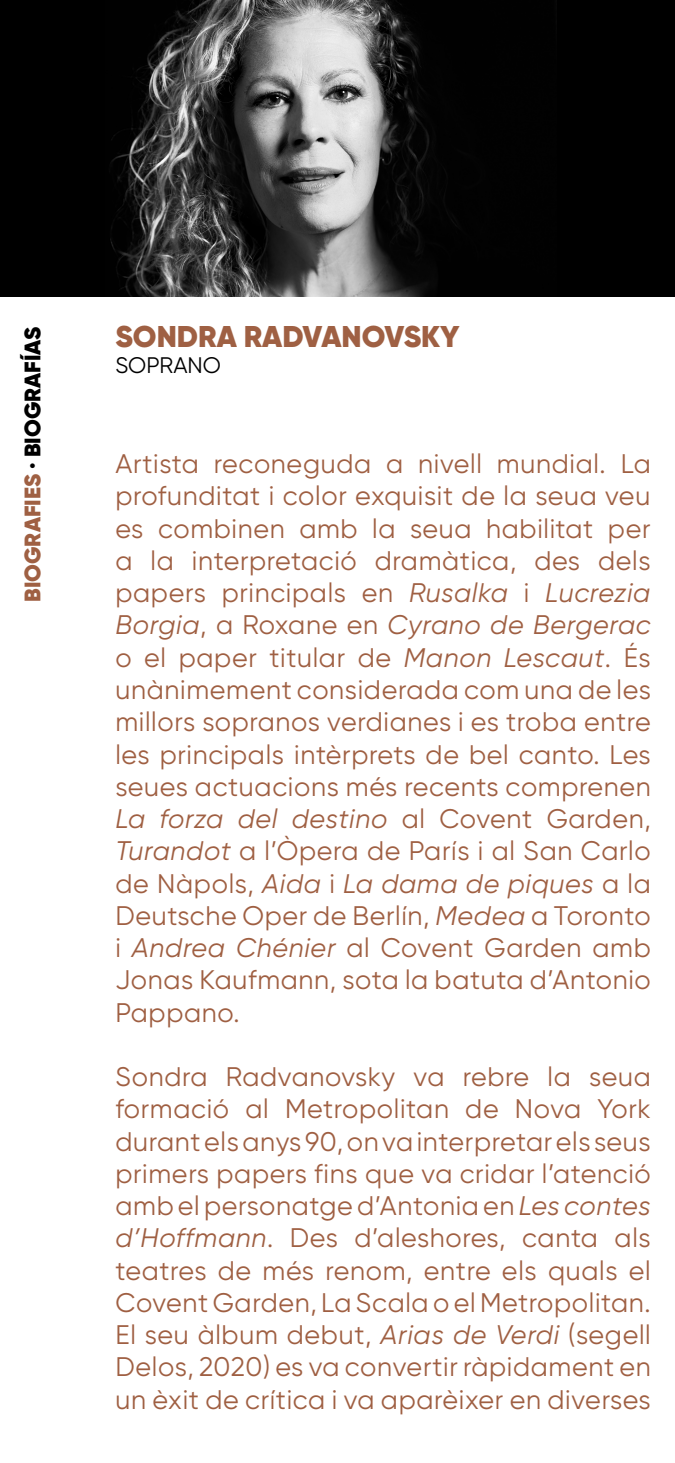
<style>
.page{position:relative;width:675px;height:1463px;background:#fff}
.page>*{position:absolute;margin:0;border:0;box-sizing:border-box;transform-origin:0 0}
.t1{font:900 30px "Gilroy";color:#9f6043}
.t2{font:26.88px/32.2px "Gilroy";letter-spacing:.025em;color:#9f5f42;text-align:justify}
.t3{font:900 22.5px "Gilroy";color:#000}
.t4{font:22.5px "Gilroy";color:#000}
.s1{color:#9f6043}
.s2{font-style:italic}
</style>
<div class="page">
<div style="left:0;top:0;width:675px;height:296px;background:#000"></div>
<img style="left:110px;top:0;width:347px;height:296px">
<p class="t3" style="left:18px;top:602px;width:277px;rotate:-90deg"><span class="s1">BIOGRAFIES</span> · BIOGRAFÍAS</p>
<p class="t1" style="left:115px;top:317px;width:346px">SONDRA RADVANOVSKY</p>
<p class="t4" style="left:115px;top:351px;width:107px">SOPRANO</p>
<p class="t2" style="left:115px;top:447px;width:537px">Artista reconeguda a nivell mundial. La profunditat i color exquisit de la seua veu es combinen amb la seua habilitat per a la interpretació dramàtica, des dels papers principals en <span class="s2">Rusalka</span> i <span class="s2">Lucrezia Borgia</span>, a Roxane en <span class="s2">Cyrano de Bergerac </span>o el paper titular de <span class="s2">Manon Lescaut</span>. És unànimement considerada com una de les millors sopranos verdianes i es troba entre les principals intèrprets de bel canto. Les seues actuacions més recents comprenen <span class="s2">La forza del destino</span> al Covent Garden, <span class="s2">Turandot</span> a l’Òpera de París i al San Carlo de Nàpols, <span class="s2">Aida</span> i <span class="s2">La dama de piques</span> a la Deutsche Oper de Berlín, <span class="s2">Medea</span> a Toronto i <span class="s2">Andrea Chénier</span> al Covent Garden amb Jonas Kaufmann, sota la batuta d’Antonio Pappano.</p>
<p class="t2" style="left:115px;top:1060px;width:537px">Sondra Radvanovsky va rebre la seua formació al Metropolitan de Nova York durant els anys 90, on va interpretar els seus primers papers fins que va cridar l’atenció amb el personatge d’Antonia en <span class="s2">Les contes d’Hoffmann</span>. Des d’aleshores, canta als teatres de més renom, entre els quals el Covent Garden, La Scala o el Metropolitan.<br>El seu àlbum debut, <span class="s2">Arias de Verdi</span> (segell Delos, 2020) es va convertir ràpidament en un èxit de crítica i va aparèixer en diverses</p>
</div>
